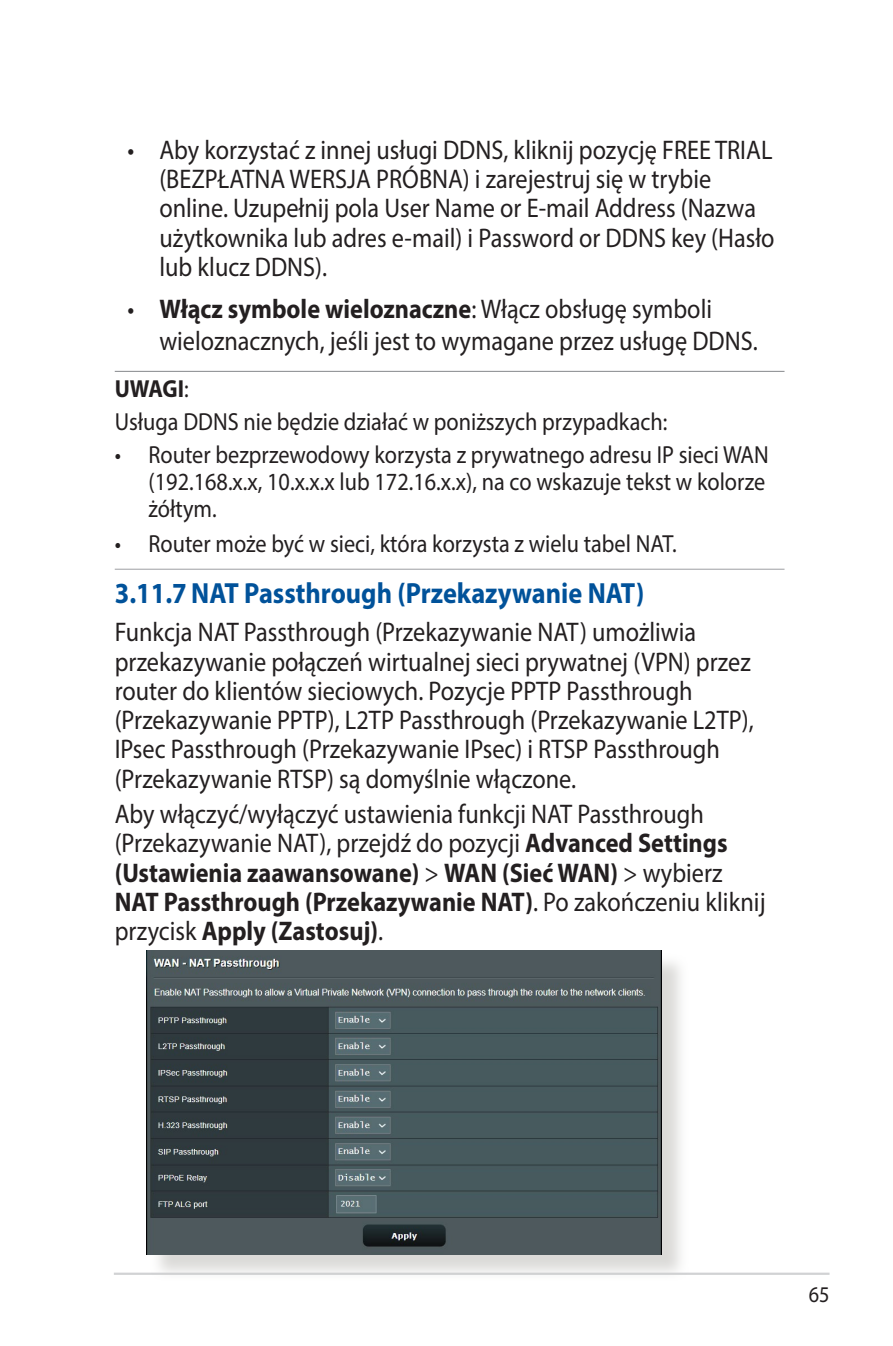
<style>
.page{position:relative;width:893px;height:1346px;background:#fff}
.page>*{position:absolute;margin:0;border:0;box-sizing:border-box;transform-origin:0 0}
.t1{font:700 29.25px "Myriad Pro";color:#01529a;scale:.9 1}
.t2{font:27px/29.2px "Myriad Pro";color:#231f20;scale:.9 1}
.t3{font:24.75px/27px "Myriad Pro";color:#231f20;scale:.9 1}
.t4{font:22.5px "Myriad Pro";color:#231f20;scale:.9 1}
.s1{font-weight:700}
</style>
<div class="page">
<hr style="left:114px;top:1272px;width:715px;height:3px;background:#d1d2d4">
<hr style="left:115px;top:371px;width:669px;height:1px;background:#939598">
<hr style="left:115px;top:569px;width:669px;height:1px;background:#a8a9ad">
<div style="left:150px;top:954px;width:539px;height:328px;background:#cfcecb;opacity:.75"></div>
<img style="left:147px;top:950px;width:514px;height:304px">
<p class="t2" style="left:159px;top:135px;width:685px;text-indent:-32px">• Aby korzystać z innej usługi DDNS, kliknij pozycję FREE TRIAL (BEZPŁATNA WERSJA PRÓBNA) i zarejestruj się w trybie online. Uzupełnij pola User Name or E-mail Address (Nazwa użytkownika lub adres e-mail) i Password or DDNS key (Hasło lub klucz DDNS).</p>
<p class="t2" style="left:159px;top:292px;width:666px;line-height:32.4px;text-indent:-32px">• <span class="s1">Włącz symbole wieloznaczne</span>: Włącz obsługę symboli wieloznacznych, jeśli jest to wymagane przez usługę DDNS.</p>
<p class="t3" style="left:115px;top:371px;width:616px;line-height:33.3px"><span class="s1">UWAGI</span>:<br>Usługa DDNS nie będzie działać w poniższych przypadkach:</p>
<p class="t3" style="left:148px;top:441px;width:691px;text-indent:-34px">• Router bezprzewodowy korzysta z prywatnego adresu IP sieci WAN (192.168.x.x, 10.x.x.x lub 172.16.x.x), na co wskazuje tekst w kolorze żółtym.</p>
<p class="t3" style="left:115px;top:530px;width:626px">• Router może być w sieci, która korzysta z wielu tabel NAT.</p>
<p class="t1" style="left:115px;top:574px;width:590px">3.11.7 NAT Passthrough (Przekazywanie NAT)</p>
<p class="t2" style="left:115px;top:617px;width:711px">Funkcja NAT Passthrough (Przekazywanie NAT) umożliwia przekazywanie połączeń wirtualnej sieci prywatnej (VPN) przez router do klientów sieciowych. Pozycje PPTP Passthrough (Przekazywanie PPTP), L2TP Passthrough (Przekazywanie L2TP), IPsec Passthrough (Przekazywanie IPsec) i RTSP Passthrough (Przekazywanie RTSP) są domyślnie włączone.</p>
<p class="t2" style="left:115px;top:799px;width:725px">Aby włączyć/wyłączyć ustawienia funkcji NAT Passthrough (Przekazywanie NAT), przejdź do pozycji <span class="s1">Advanced Settings (Ustawienia zaawansowane)</span> &gt; <span class="s1">WAN (Sieć WAN)</span> &gt; wybierz <span class="s1">NAT Passthrough (Przekazywanie NAT)</span>. Po zakończeniu kliknij przycisk <span class="s1">Apply (Zastosuj)</span>.</p>
<p class="t4" style="left:809px;top:1281px;width:25px">65</p>
</div>
